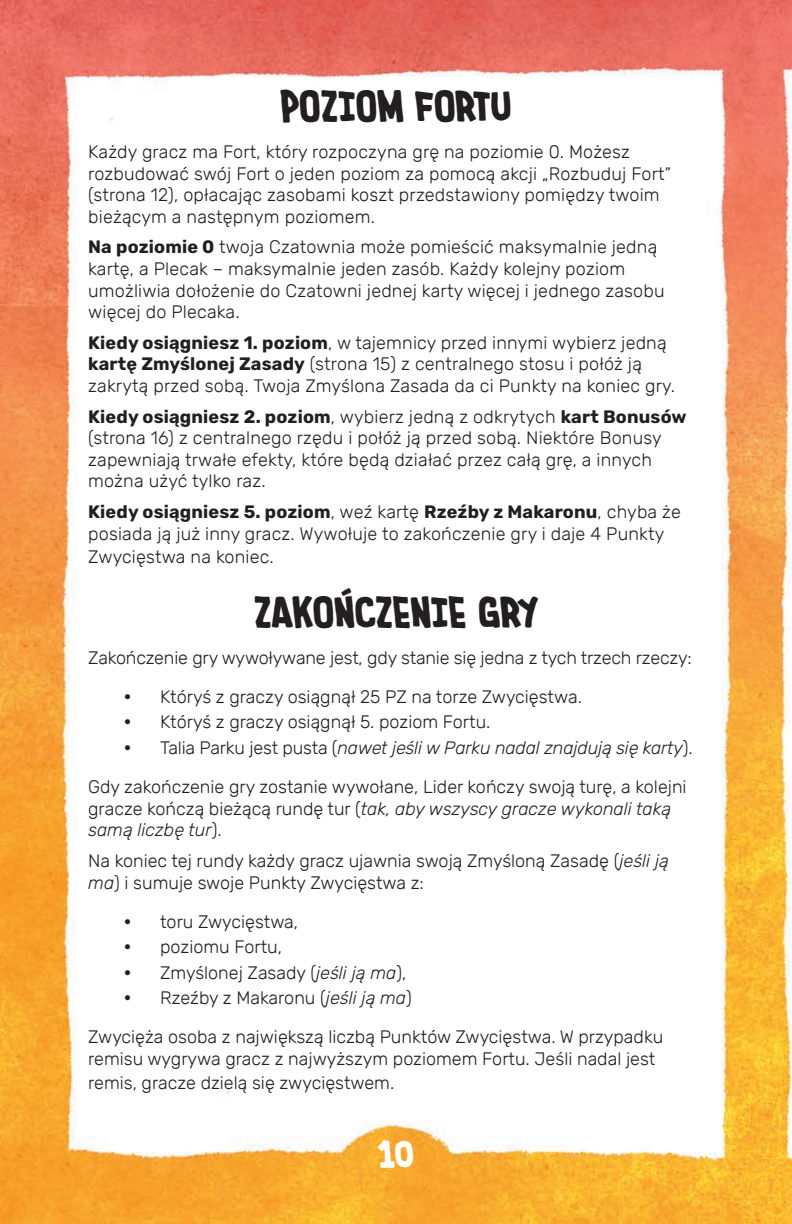
<style>
.page{position:relative;width:792px;height:1224px;background:#fff}
.page>*{position:absolute;margin:0;border:0;box-sizing:border-box;transform-origin:0 0}
.t1{font:700 35.8px "Imaginary Friend BB";color:#231f20}
.t2{font:700 32px "Imaginary Friend BB";color:#fff}
.Body{font:300 18px/21.6px "Rubik";letter-spacing:.005em;color:#231f20}
.t3{font:italic 300 18px "Rubik";letter-spacing:-.01em;color:#231f20}
.s1{font-weight:700}
.s2{font-weight:900}
.s3{font-weight:900;font-style:normal}
.s4{font-style:normal}
.s5{font-style:italic}
</style>
<div class="page">
<img style="left:0;top:0;width:792px;height:1224px">
<p class="t1" style="left:280px;top:80px;width:233px">POZIOM FORTU</p>
<p class="Body" style="left:88px;top:141px;width:584px">Każdy gracz ma Fort, który rozpoczyna grę na poziomie 0. Możesz rozbudować swój Fort o jeden poziom za pomocą akcji „Rozbuduj Fort” (strona 12), opłacając zasobami koszt przedstawiony pomiędzy twoim bieżącym a następnym poziomem.</p>
<p class="Body" style="left:88px;top:237px;width:578px"><span class="s1">Na poziomie 0</span> twoja Czatownia może pomieścić maksymalnie jedną kartę, a Plecak – maksymalnie jeden zasób. Każdy kolejny poziom umożliwia dołożenie do Czatowni jednej karty więcej i jednego zasobu więcej do Plecaka.</p>
<p class="Body" style="left:88px;top:332px;width:589px"><span class="s1">Kiedy osiągniesz 1. poziom</span>, w tajemnicy przed innymi wybierz jedną <span class="s1">kartę Zmyślonej Zasady</span> (strona 15) z centralnego stosu i połóż ją zakrytą przed sobą. Twoja Zmyślona Zasada da ci Punkty na koniec gry.</p>
<p class="Body" style="left:88px;top:406px;width:600px"><span class="s1">Kiedy osiągniesz 2. poziom</span>, wybierz jedną z odkrytych <span class="s1">kart Bonusów </span>(strona 16) z centralnego rzędu i połóż ją przed sobą. Niektóre Bonusy zapewniają trwałe efekty, które będą działać przez całą grę, a innych można użyć tylko raz.</p>
<p class="Body" style="left:88px;top:501px;width:594px"><span class="s1">Kiedy osiągniesz 5. poziom</span>, weź kartę <span class="s1">Rzeźby z Makaronu</span>, chyba że posiada ją już inny gracz. Wywołuje to zakończenie gry i daje 4 Punkty</p>
<p class="Body" style="left:88px;top:546px;width:187px">Zwycięstwa na koniec.</p>
<p class="t1" style="left:254px;top:585px;width:286px">ZAKOŃCZENIE GRY</p>
<p class="Body" style="left:88px;top:647px;width:605px">Zakończenie gry wywoływane jest, gdy stanie się jedna z tych trzech rzeczy:</p>
<p class="Body" style="left:124px;top:687px;width:459px"><span class="s2">•</span> Któryś z graczy osiągnął 25 PZ na torze Zwycięstwa.</p>
<p class="Body" style="left:124px;top:712px;width:368px"><span class="s2">•</span> Któryś z graczy osiągnął 5. poziom Fortu.</p>
<p class="t3" style="left:124px;top:737px;width:570px"><span class="s3">•</span> <span class="s4">Talia Parku jest pusta (</span>nawet jeśli w Parku nadal znajdują się karty<span class="s4">).</span></p>
<p class="Body" style="left:88px;top:777px;width:600px">Gdy zakończenie gry zostanie wywołane, Lider kończy swoją turę, a kolejni gracze kończą bieżącą rundę tur (<span class="s5">tak, aby wszyscy gracze wykonali taką samą liczbę tur</span>).</p>
<p class="Body" style="left:88px;top:850px;width:582px">Na koniec tej rundy każdy gracz ujawnia swoją Zmyśloną Zasadę (<span class="s5">jeśli ją ma</span>) i sumuje swoje Punkty Zwycięstwa z:</p>
<p class="Body" style="left:124px;top:912px;width:176px"><span class="s2">•</span> toru Zwycięstwa,</p>
<p class="Body" style="left:124px;top:937px;width:159px"><span class="s2">•</span> poziomu Fortu,</p>
<p class="Body" style="left:124px;top:962px;width:284px"><span class="s2">•</span> Zmyślonej Zasady (<span class="s5">jeśli ją ma</span>),</p>
<p class="Body" style="left:124px;top:987px;width:289px"><span class="s2">•</span> Rzeźby z Makaronu (<span class="s5">jeśli ją ma</span>)</p>
<p class="Body" style="left:88px;top:1027px;width:577px">Zwycięża osoba z największą liczbą Punktów Zwycięstwa. W przypadku remisu wygrywa gracz z najwyższym poziomem Fortu. Jeśli nadal jest</p>
<p class="Body" style="left:88px;top:1072px;width:308px">remis, gracze dzielą się zwycięstwem.</p>
<h2 class="t2" style="left:378px;top:1129px;width:37px">10</h2>
</div>
